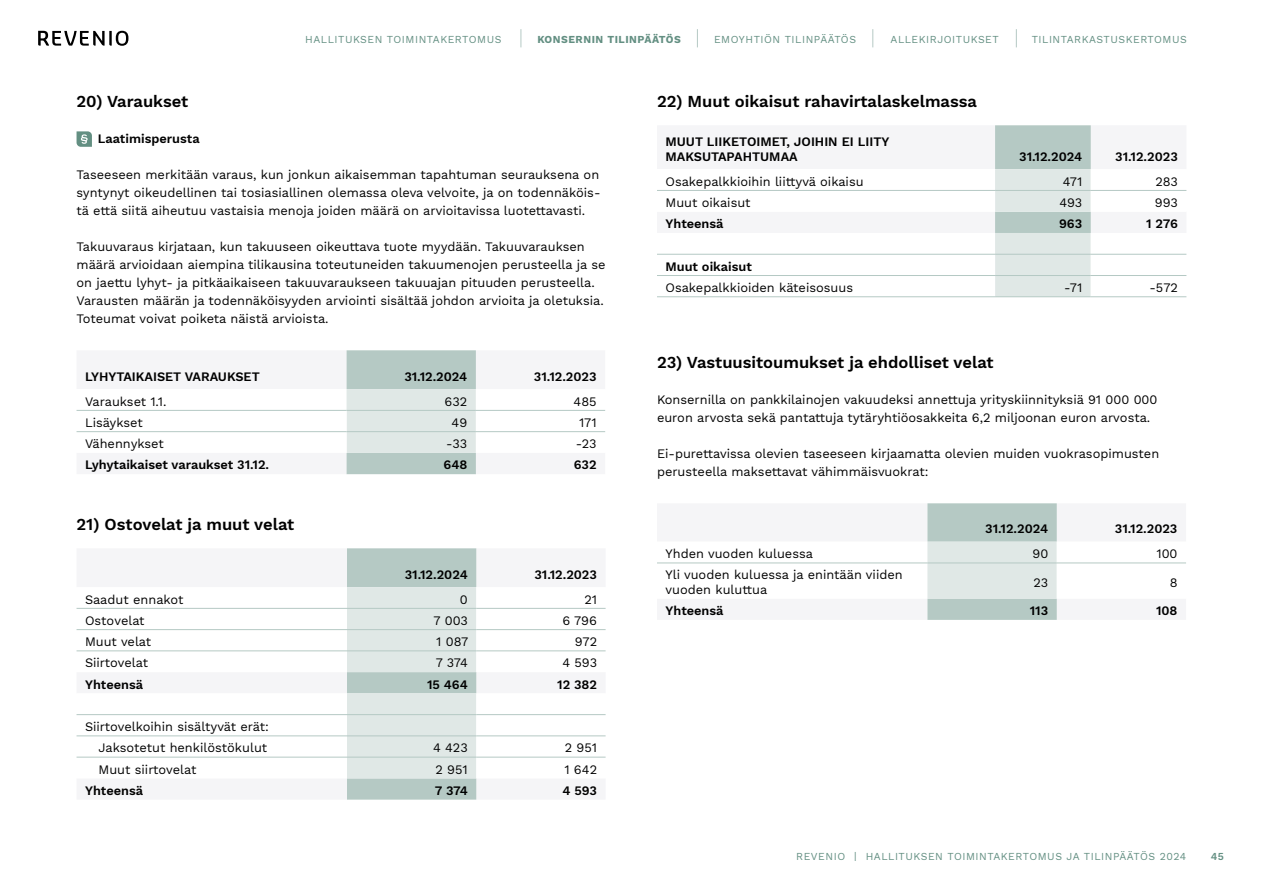
<style>
.page{position:relative;width:1263px;height:893px;background:#fff}
.page>*{position:absolute;margin:0;border:0;box-sizing:border-box;transform-origin:0 0}
.t1{font:600 16.5px "Work Sans";color:#000}
.t2{font:12.75px/18px "Work Sans";color:#000}
.t3{font:600 12.75px/15px "Work Sans";color:#000}
.t4{font:10.5px "Work Sans";letter-spacing:.05em;color:#638f82}
.t5{font:700 10.5px "Work Sans";letter-spacing:.05em;color:#638f82}
.t6{font:600 10.5px "Work Sans";color:#638f82}
</style>
<div class="page">
<svg style="left:38px;top:31px;width:90px;height:15px"></svg>
<svg style="left:521px;top:29px;width:1px;height:18px"></svg>
<svg style="left:697px;top:29px;width:1px;height:18px"></svg>
<svg style="left:872px;top:29px;width:1px;height:18px"></svg>
<svg style="left:1016px;top:29px;width:1px;height:18px"></svg>
<svg style="left:77px;top:350px;width:528px;height:124px"></svg>
<hr style="left:77px;top:410px;width:270px;height:1px;background:#b5c9c4">
<hr style="left:347px;top:410px;width:129px;height:1px;background:#b5c9c4">
<hr style="left:476px;top:410px;width:129px;height:1px;background:#b5c9c4">
<hr style="left:77px;top:431px;width:270px;height:1px;background:#b5c9c4">
<hr style="left:347px;top:431px;width:129px;height:1px;background:#b5c9c4">
<hr style="left:476px;top:431px;width:129px;height:1px;background:#b5c9c4">
<div style="left:347px;top:548px;width:129px;height:252px;background:#b5c9c4"></div>
<svg style="left:77px;top:587px;width:529px;height:191px"></svg>
<hr style="left:77px;top:608px;width:270px;height:1px;background:#b5c9c4">
<hr style="left:347px;top:608px;width:129px;height:1px;background:#b5c9c4">
<hr style="left:476px;top:608px;width:130px;height:1px;background:#b5c9c4">
<hr style="left:77px;top:629px;width:270px;height:1px;background:#b5c9c4">
<hr style="left:347px;top:629px;width:129px;height:1px;background:#b5c9c4">
<hr style="left:476px;top:629px;width:130px;height:1px;background:#b5c9c4">
<hr style="left:77px;top:651px;width:270px;height:1px;background:#b5c9c4">
<hr style="left:347px;top:651px;width:129px;height:1px;background:#b5c9c4">
<hr style="left:476px;top:651px;width:130px;height:1px;background:#b5c9c4">
<hr style="left:77px;top:714px;width:270px;height:1px;background:#b5c9c4">
<hr style="left:347px;top:714px;width:129px;height:1px;background:#b5c9c4">
<hr style="left:476px;top:714px;width:130px;height:1px;background:#b5c9c4">
<hr style="left:77px;top:736px;width:270px;height:1px;background:#b5c9c4">
<hr style="left:347px;top:736px;width:129px;height:1px;background:#b5c9c4">
<hr style="left:476px;top:736px;width:130px;height:1px;background:#b5c9c4">
<hr style="left:77px;top:757px;width:270px;height:1px;background:#b5c9c4">
<hr style="left:347px;top:757px;width:129px;height:1px;background:#b5c9c4">
<hr style="left:476px;top:757px;width:130px;height:1px;background:#b5c9c4">
<div style="left:995px;top:125px;width:96px;height:44px;background:#b5c9c4"></div>
<svg style="left:657px;top:169px;width:529px;height:127px"></svg>
<hr style="left:657px;top:190px;width:338px;height:1px;background:#b5c9c4">
<hr style="left:995px;top:190px;width:96px;height:1px;background:#b5c9c4">
<hr style="left:1091px;top:190px;width:95px;height:1px;background:#b5c9c4">
<hr style="left:657px;top:275px;width:338px;height:1px;background:#b5c9c4">
<hr style="left:995px;top:275px;width:96px;height:1px;background:#b5c9c4">
<hr style="left:1091px;top:275px;width:95px;height:1px;background:#b5c9c4">
<hr style="left:657px;top:296px;width:338px;height:1px;background:#b5c9c4">
<hr style="left:995px;top:296px;width:96px;height:1px;background:#b5c9c4">
<hr style="left:1091px;top:296px;width:95px;height:1px;background:#b5c9c4">
<hr style="left:657px;top:254px;width:338px;height:1px;background:#b5c9c4">
<hr style="left:995px;top:254px;width:96px;height:1px;background:#b5c9c4">
<hr style="left:1091px;top:254px;width:95px;height:1px;background:#b5c9c4">
<svg style="left:657px;top:503px;width:529px;height:117px"></svg>
<hr style="left:657px;top:563px;width:270px;height:1px;background:#b5c9c4">
<hr style="left:927px;top:563px;width:130px;height:1px;background:#b5c9c4">
<hr style="left:1057px;top:563px;width:129px;height:1px;background:#b5c9c4">
<svg style="left:77px;top:131px;width:15px;height:16px"></svg>
<p class="t4" style="left:305px;top:33px;width:198px">HALLITUKSEN TOIMINTAKERTOMUS</p>
<p class="t5" style="left:537px;top:33px;width:145px">KONSERNIN TILINPÄÄTÖS</p>
<p class="t4" style="left:714px;top:33px;width:143px">EMOYHTIÖN TILINPÄÄTÖS</p>
<p class="t4" style="left:890px;top:33px;width:110px">ALLEKIRJOITUKSET</p>
<p class="t4" style="left:1032px;top:33px;width:157px">TILINTARKASTUSKERTOMUS</p>
<p class="t1" style="left:77px;top:92px;width:113px">20) Varaukset</p>
<p class="t3" style="left:98px;top:132px;width:104px">Laatimisperusta</p>
<p class="t2" style="left:77px;top:167px;width:525px;text-align:justify">Taseeseen merkitään varaus, kun jonkun aikaisemman tapahtuman seurauksena on syntynyt oikeudellinen tai tosiasiallinen olemassa oleva velvoite, ja on todennäköis&shy;tä että siitä aiheutuu vastaisia menoja joiden määrä on arvioitavissa luotettavasti.</p>
<p class="t2" style="left:77px;top:239px;width:530px">Takuuvaraus kirjataan, kun takuuseen oikeuttava tuote myydään. Takuuvarauksen määrä arvioidaan aiempina tilikausina toteutuneiden takuumenojen perusteella ja se on jaettu lyhyt- ja pitkäaikaiseen takuuvaraukseen takuuajan pituuden perusteella.<br>Varausten määrän ja todennäköisyyden arviointi sisältää johdon arvioita ja oletuksia.<br>Toteumat voivat poiketa näistä arvioista.</p>
<p class="t3" style="left:85px;top:369px;width:176px">LYHYTAIKAISET VARAUKSET</p>
<p class="t3" style="left:404px;top:369px;width:64px">31.12.2024</p>
<p class="t3" style="left:534px;top:369px;width:64px">31.12.2023</p>
<p class="t2" style="left:85px;top:393px;width:83px">Varaukset 1.1.</p>
<p class="t2" style="left:445px;top:393px;width:24px">632</p>
<p class="t2" style="left:574px;top:393px;width:25px">485</p>
<p class="t2" style="left:85px;top:414px;width:59px">Lisäykset</p>
<p class="t2" style="left:452px;top:414px;width:17px">49</p>
<p class="t2" style="left:579px;top:414px;width:19px">171</p>
<p class="t2" style="left:85px;top:435px;width:80px">Vähennykset</p>
<p class="t2" style="left:446px;top:435px;width:23px">-33</p>
<p class="t2" style="left:576px;top:435px;width:22px">-23</p>
<p class="t3" style="left:85px;top:458px;width:186px">Lyhytaikaiset varaukset 31.12.</p>
<p class="t3" style="left:443px;top:458px;width:25px">648</p>
<p class="t3" style="left:574px;top:458px;width:24px">632</p>
<p class="t1" style="left:77px;top:515px;width:219px">21) Ostovelat ja muut velat</p>
<p class="t3" style="left:405px;top:567px;width:64px">31.12.2024</p>
<p class="t3" style="left:534px;top:567px;width:64px">31.12.2023</p>
<p class="t2" style="left:85px;top:591px;width:100px">Saadut ennakot</p>
<p class="t2" style="left:460px;top:591px;width:9px">0</p>
<p class="t2" style="left:584px;top:591px;width:14px">21</p>
<p class="t2" style="left:85px;top:612px;width:61px">Ostovelat</p>
<p class="t2" style="left:434px;top:612px;width:36px">7 003</p>
<p class="t2" style="left:562px;top:612px;width:36px">6 796</p>
<p class="t2" style="left:85px;top:633px;width:68px">Muut velat</p>
<p class="t2" style="left:436px;top:633px;width:33px">1 087</p>
<p class="t2" style="left:575px;top:633px;width:24px">972</p>
<p class="t2" style="left:85px;top:655px;width:65px">Siirtovelat</p>
<p class="t2" style="left:436px;top:655px;width:34px">7 374</p>
<p class="t2" style="left:562px;top:655px;width:36px">4 593</p>
<p class="t3" style="left:85px;top:677px;width:60px">Yhteensä</p>
<p class="t3" style="left:427px;top:677px;width:42px">15 464</p>
<p class="t3" style="left:557px;top:677px;width:41px">12 382</p>
<p class="t2" style="left:85px;top:717px;width:185px;line-height:21.3px;text-align:right">Siirtovelkoihin sisältyvät erät:<br>Jaksotetut henkilöstökulut</p>
<p class="t2" style="left:433px;top:740px;width:36px">4 423</p>
<p class="t2" style="left:565px;top:740px;width:34px">2 951</p>
<p class="t2" style="left:99px;top:761px;width:99px">Muut siirtovelat</p>
<p class="t2" style="left:435px;top:761px;width:34px">2 951</p>
<p class="t2" style="left:564px;top:761px;width:34px">1 642</p>
<p class="t3" style="left:85px;top:784px;width:60px">Yhteensä</p>
<p class="t3" style="left:435px;top:784px;width:34px">7 374</p>
<p class="t3" style="left:562px;top:784px;width:36px">4 593</p>
<p class="t1" style="left:657px;top:92px;width:322px">22) Muut oikaisut rahavirtalaskelmassa</p>
<p class="t3" style="left:665px;top:134px;width:225px">MUUT LIIKETOIMET, JOIHIN EI LIITY<br>MAKSUTAPAHTUMAA</p>
<p class="t3" style="left:1019px;top:149px;width:64px">31.12.2024</p>
<p class="t3" style="left:1115px;top:149px;width:64px">31.12.2023</p>
<p class="t2" style="left:665px;top:173px;width:200px">Osakepalkkioihin liittyvä oikaisu</p>
<p class="t2" style="left:1063px;top:173px;width:21px">471</p>
<p class="t2" style="left:1155px;top:173px;width:24px">283</p>
<p class="t2" style="left:665px;top:194px;width:87px">Muut oikaisut</p>
<p class="t2" style="left:1059px;top:194px;width:24px">493</p>
<p class="t2" style="left:1155px;top:194px;width:25px">993</p>
<p class="t3" style="left:665px;top:217px;width:60px">Yhteensä</p>
<p class="t3" style="left:1059px;top:217px;width:25px">963</p>
<p class="t3" style="left:1146px;top:217px;width:33px">1 276</p>
<p class="t3" style="left:665px;top:260px;width:88px">Muut oikaisut</p>
<p class="t2" style="left:665px;top:279px;width:189px">Osakepalkkioiden käteisosuus</p>
<p class="t2" style="left:1064px;top:279px;width:20px">-71</p>
<p class="t2" style="left:1149px;top:279px;width:30px">-572</p>
<p class="t1" style="left:657px;top:353px;width:338px">23) Vastuusitoumukset ja ehdolliset velat</p>
<p class="t2" style="left:657px;top:392px;width:502px">Konsernilla on pankkilainojen vakuudeksi annettuja yrityskiinnityksiä 91 000 000 euron arvosta sekä pantattuja tytäryhtiöosakkeita 6,2 miljoonan euron arvosta.</p>
<p class="t2" style="left:657px;top:446px;width:504px">Ei-purettavissa olevien taseeseen kirjaamatta olevien muiden vuokrasopimusten perusteella maksettavat vähimmäisvuokrat:</p>
<p class="t3" style="left:985px;top:522px;width:64px">31.12.2024</p>
<p class="t3" style="left:1115px;top:522px;width:64px">31.12.2023</p>
<p class="t2" style="left:665px;top:545px;width:149px">Yhden vuoden kuluessa</p>
<p class="t2" style="left:1032px;top:545px;width:17px">90</p>
<p class="t2" style="left:1156px;top:545px;width:23px">100</p>
<p class="t2" style="left:665px;top:568px;width:239px;line-height:15.3px">Yli vuoden kuluessa ja enintään viiden vuoden kuluttua</p>
<p class="t2" style="left:1033px;top:574px;width:16px">23</p>
<p class="t2" style="left:1170px;top:574px;width:9px">8</p>
<p class="t3" style="left:665px;top:604px;width:60px">Yhteensä</p>
<p class="t3" style="left:1030px;top:604px;width:20px">113</p>
<p class="t3" style="left:1156px;top:604px;width:23px">108</p>
<p class="t4" style="left:796px;top:850px;width:392px">REVENIO | HALLITUKSEN TOIMINTAKERTOMUS JA TILINPÄÄTÖS 2024</p>
<p class="t6" style="left:1211px;top:850px;width:15px">45</p>
</div>
